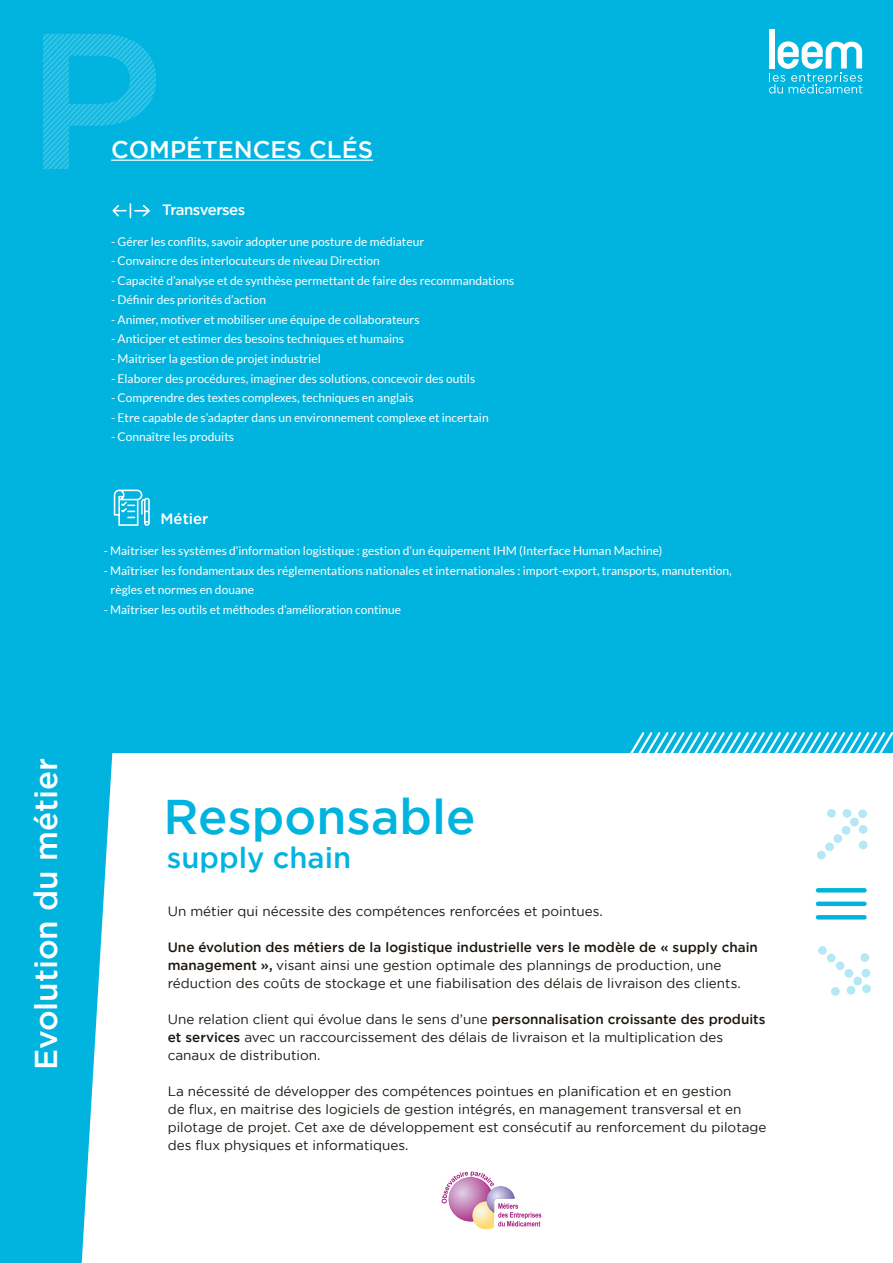
<style>
.page{position:relative;width:893px;height:1263px;background:#fff}
.page>*{position:absolute;margin:0;border:0;box-sizing:border-box;transform-origin:0 0}
.t1{font:500 48.6px "Gotham";color:#00b4df}
.t2{font:500 31.5px "Gotham";color:#fff}
.t3{font:500 29.1px "Gotham";color:#00b4df}
.t4{font:500 24px "Gotham";color:#fff}
.t5{font:500 15px "Gotham";letter-spacing:-.03em;color:#fff}
.t6{font:13.5px/18px "Gotham";color:#1d160f}
.t7{font:12px/19.5px "Lato";color:#fff}
.s1{font-weight:500}
</style>
<div class="page">
<div style="left:0;top:0;width:893px;height:753px;background:#00b4df"></div>
<svg style="left:0;top:753px;width:113px;height:510px;background:#24bee3"></svg>
<hr style="left:111px;top:160px;width:262px;height:1px;background:#fff">
<div style="left:769px;top:29px;width:6px;height:39px;background:#fff"></div>
<svg style="left:769px;top:41px;width:93px;height:53px"></svg>
<svg style="left:442px;top:1171px;width:99px;height:58px"></svg>
<svg style="left:114px;top:490px;width:36px;height:36px"></svg>
<svg style="left:43px;top:34px;width:113px;height:135px"></svg>
<svg style="left:112px;top:204px;width:38px;height:13px"></svg>
<svg style="left:630px;top:732px;width:263px;height:21px"></svg>
<svg style="left:818px;top:888px;width:46px;height:4px"></svg>
<div style="left:818px;top:901px;width:46px;height:5px;background:#00b4df"></div>
<svg style="left:818px;top:915px;width:46px;height:4px"></svg>
<svg style="left:858px;top:809px;width:9px;height:9px"></svg>
<div style="left:850px;top:818px;width:9px;height:8px;background:#b3e8f5;border-radius:50%"></div>
<div style="left:842px;top:826px;width:8px;height:9px;background:#b3e8f5;border-radius:50%"></div>
<svg style="left:833px;top:834px;width:9px;height:9px"></svg>
<svg style="left:825px;top:842px;width:9px;height:9px"></svg>
<div style="left:817px;top:851px;width:9px;height:8px;background:#b3e8f5;border-radius:50%"></div>
<div style="left:843px;top:809px;width:8px;height:9px;background:#b3e8f5;border-radius:50%"></div>
<svg style="left:827px;top:809px;width:9px;height:9px"></svg>
<div style="left:859px;top:825px;width:8px;height:9px;background:#b3e8f5;border-radius:50%"></div>
<div style="left:859px;top:841px;width:8px;height:8px;background:#b3e8f5;border-radius:50%"></div>
<svg style="left:862px;top:984px;width:9px;height:9px"></svg>
<svg style="left:853px;top:976px;width:9px;height:9px"></svg>
<svg style="left:844px;top:969px;width:9px;height:9px"></svg>
<svg style="left:835px;top:961px;width:10px;height:9px"></svg>
<svg style="left:827px;top:953px;width:9px;height:9px"></svg>
<svg style="left:818px;top:946px;width:9px;height:9px"></svg>
<svg style="left:861px;top:968px;width:9px;height:10px"></svg>
<svg style="left:860px;top:953px;width:9px;height:9px"></svg>
<svg style="left:846px;top:986px;width:9px;height:9px"></svg>
<svg style="left:831px;top:987px;width:9px;height:9px"></svg>
<h3 class="t4" style="left:111px;top:134px;width:264px">COMPÉTENCES CLÉS</h3>
<p class="t5" style="left:162px;top:200px;width:85px">Transverses</p>
<p class="t7" style="left:111px;top:232px;width:315px">- Gérer les conflits, savoir adopter une posture de médiateur</p>
<p class="t7" style="left:111px;top:251px;width:270px">- Convaincre des interlocuteurs de niveau Direction</p>
<p class="t7" style="left:111px;top:271px;width:405px">- Capacité d’analyse et de synthèse permettant de faire des recommandations</p>
<p class="t7" style="left:111px;top:290px;width:156px">- Définir des priorités d’action</p>
<p class="t7" style="left:111px;top:310px;width:310px">- Animer, motiver et mobiliser une équipe de collaborateurs</p>
<p class="t7" style="left:111px;top:329px;width:294px">- Anticiper et estimer des besoins techniques et humains</p>
<p class="t7" style="left:111px;top:349px;width:211px">- Maitriser la gestion de projet industriel</p>
<p class="t7" style="left:111px;top:368px;width:366px">- Elaborer des procédures, imaginer des solutions, concevoir des outils</p>
<p class="t7" style="left:111px;top:388px;width:304px">- Comprendre des textes complexes, techniques en anglais</p>
<p class="t7" style="left:111px;top:407px;width:379px">- Etre capable de s’adapter dans un environnement complexe et incertain</p>
<p class="t7" style="left:111px;top:427px;width:124px">- Connaître les produits</p>
<p class="t5" style="left:161px;top:509px;width:49px">Métier</p>
<p class="t7" style="left:104px;top:541px;width:560px">- Maitriser les systèmes d’information logistique : gestion d’un équipement IHM (Interface Human Machine)</p>
<p class="t7" style="left:111px;top:560px;width:623px;text-indent:-7px">- Maîtriser les fondamentaux des réglementations nationales et internationales : import-export, transports, manutention, règles et normes en douane</p>
<p class="t7" style="left:104px;top:599px;width:299px">- Maîtriser les outils et méthodes d’amélioration continue</p>
<h2 class="t2" style="left:25px;top:1070px;width:314px;rotate:-90deg">Evolution du métier</h2>
<h1 class="t1" style="left:164px;top:785px;width:313px">Responsable</h1>
<h3 class="t3" style="left:167px;top:838px;width:186px">supply chain</h3>
<p class="t6" style="left:168px;top:902px;width:437px">Un métier qui nécessite des compétences renforcées et pointues.</p>
<p class="t6" style="left:168px;top:938px;width:592px"><span class="s1">Une évolution des métiers de la logistique industrielle vers le modèle de « supply chain management »,</span> visant ainsi une gestion optimale des plannings de production, une réduction des coûts de stockage et une fiabilisation des délais de livraison des clients.</p>
<p class="t6" style="left:168px;top:1010px;width:599px">Une relation client qui évolue dans le sens d’une <span class="s1">personnalisation croissante des produits et services</span> avec un raccourcissement des délais de livraison et la multiplication des canaux de distribution.</p>
<p class="t6" style="left:168px;top:1082px;width:600px">La nécessité de développer des compétences pointues en planification et en gestion<br>de flux, en maitrise des logiciels de gestion intégrés, en management transversal et en pilotage de projet. Cet axe de développement est consécutif au renforcement du pilotage des flux physiques et informatiques.</p>
</div>
